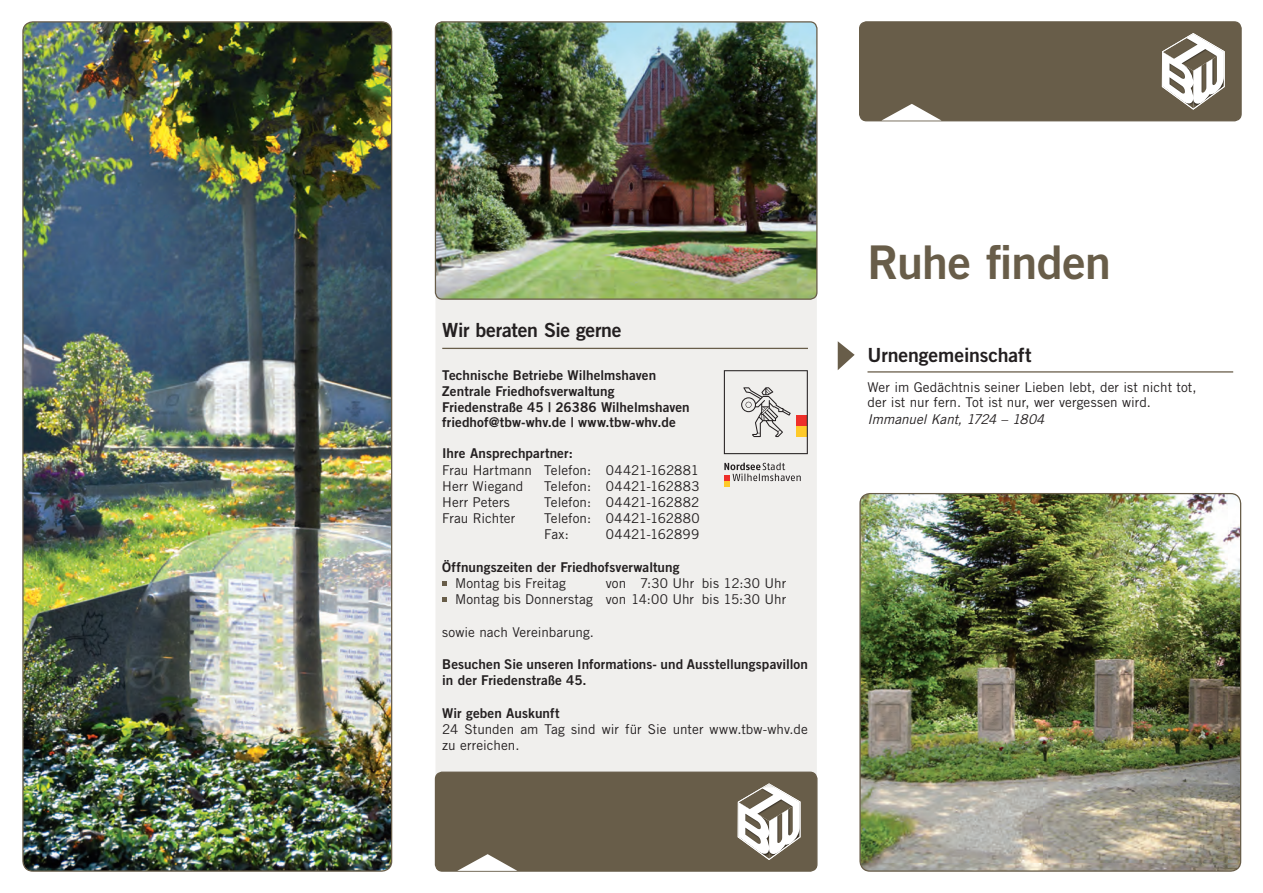
<style>
.page{position:relative;width:1263px;height:893px;background:#fff}
.page>*{position:absolute;margin:0;border:0;box-sizing:border-box;transform-origin:0 0}
.t1{font:46.5px "Trade Gothic LT Std Bd 2";letter-spacing:-.01em;color:#685d49}
.t2{font:19.5px "Trade Gothic LT Std Bd 2";letter-spacing:-.01em;color:#231f20}
.t3{font:13.5px/16.2px "Trade Gothic LT Std";letter-spacing:.005em;color:#231f20}
.t4{font:13.5px/15.8px "Trade Gothic LT Std Bd 2";letter-spacing:.005em;color:#231f20}
.t5{font:italic 13.5px "Trade Gothic LT Std";letter-spacing:-.01em;color:#231f20}
</style>
<div class="page">
<img style="left:435px;top:22px;width:382px;height:250px">
<div style="left:435px;top:772px;width:382px;height:99px;background:#685d49;border-radius:7px"></div>
<div style="left:435px;top:772px;width:382px;height:100px;border:1px solid #685d49;border-radius:7px"></div>
<svg style="left:457px;top:854px;width:60px;height:17px"></svg>
<svg style="left:738px;top:787px;width:62px;height:73px"></svg>
<svg style="left:838px;top:341px;width:17px;height:29px"></svg>
<hr style="left:867px;top:371px;width:366px;height:2px;background:#685d49">
<svg style="left:435px;top:270px;width:382px;height:517px;background:#e6e6e0"></svg>
<svg style="left:442px;top:581px;width:5px;height:5px"></svg>
<svg style="left:442px;top:597px;width:5px;height:5px"></svg>
<hr style="left:442px;top:348px;width:366px;height:1px;background:#685d49">
<img style="left:24px;top:22px;width:368px;height:849px">
<svg style="left:724px;top:370px;width:84px;height:84px;background:#dad4d0"></svg>
<svg style="left:724px;top:463px;width:77px;height:23px;background:#cac4c0"></svg>
<div style="left:860px;top:22px;width:381px;height:99px;background:#685d49;border-radius:7px"></div>
<div style="left:859px;top:21px;width:383px;height:100px;border:1px solid #685d49;border-radius:7px"></div>
<svg style="left:881px;top:104px;width:60px;height:17px"></svg>
<svg style="left:1162px;top:33px;width:63px;height:77px"></svg>
<img style="left:861px;top:494px;width:379px;height:377px">
<div style="left:859px;top:493px;width:382px;height:379px;border:1px solid #685d49;border-radius:10px"></div>
<h2 class="t2" style="left:442px;top:318px;width:181px">Wir beraten Sie gerne</h2>
<p class="t4" style="left:442px;top:367px;width:249px">Technische Betriebe Wilhelmshaven Zentrale Friedhofsverwaltung Friedenstraße 45 | 26386 Wilhelmshaven friedhof@tbw-whv.de | www.tbw-whv.de</p>
<p class="t4" style="left:442px;top:445px;width:132px">Ihre Ansprechpartner:</p>
<p class="t3" style="left:442px;top:461px;width:258px">Frau Hartmann Telefon: 04421-162881<br>Herr Wiegand</p>
<p class="t3" style="left:544px;top:478px;width:157px">Telefon: 04421-162883</p>
<p class="t3" style="left:442px;top:494px;width:69px">Herr Peters</p>
<p class="t3" style="left:544px;top:494px;width:157px">Telefon: 04421-162882</p>
<p class="t3" style="left:442px;top:510px;width:75px">Frau Richter</p>
<p class="t3" style="left:544px;top:510px;width:157px">Telefon: 04421-162880<br>Fax:</p>
<p class="t3" style="left:606px;top:526px;width:95px">04421-162899</p>
<p class="t4" style="left:442px;top:559px;width:239px">Öffnungszeiten der Friedhofsverwaltung</p>
<p class="t3" style="left:455px;top:575px;width:112px">Montag bis Freitag</p>
<p class="t3" style="left:455px;top:575px;width:333px;text-align:right">von 7:30 Uhr bis 12:30 Uhr<br>Montag bis Donnerstag von 14:00 Uhr bis 15:30 Uhr</p>
<p class="t3" style="left:442px;top:623px;width:153px">sowie nach Vereinbarung.</p>
<p class="t4" style="left:442px;top:656px;width:367px;line-height:16.2px">Besuchen Sie unseren Informations- und Ausstellungspavillon in der Friedenstraße 45.</p>
<p class="t4" style="left:442px;top:705px;width:119px">Wir geben Auskunft</p>
<p class="t3" style="left:442px;top:721px;width:367px">24 Stunden am Tag sind wir für Sie unter www.tbw-whv.de zu erreichen.</p>
<h1 class="t1" style="left:867px;top:233px;width:245px">Ruhe finden</h1>
<h2 class="t2" style="left:867px;top:343px;width:166px">Urnengemeinschaft</h2>
<p class="t3" style="left:867px;top:380px;width:330px;line-height:15px">Wer im Gedächtnis seiner Lieben lebt, der ist nicht tot, der ist nur fern. Tot ist nur, wer vergessen wird.</p>
<p class="t5" style="left:867px;top:411px;width:178px">Immanuel Kant, 1724 – 1804</p>
</div>
